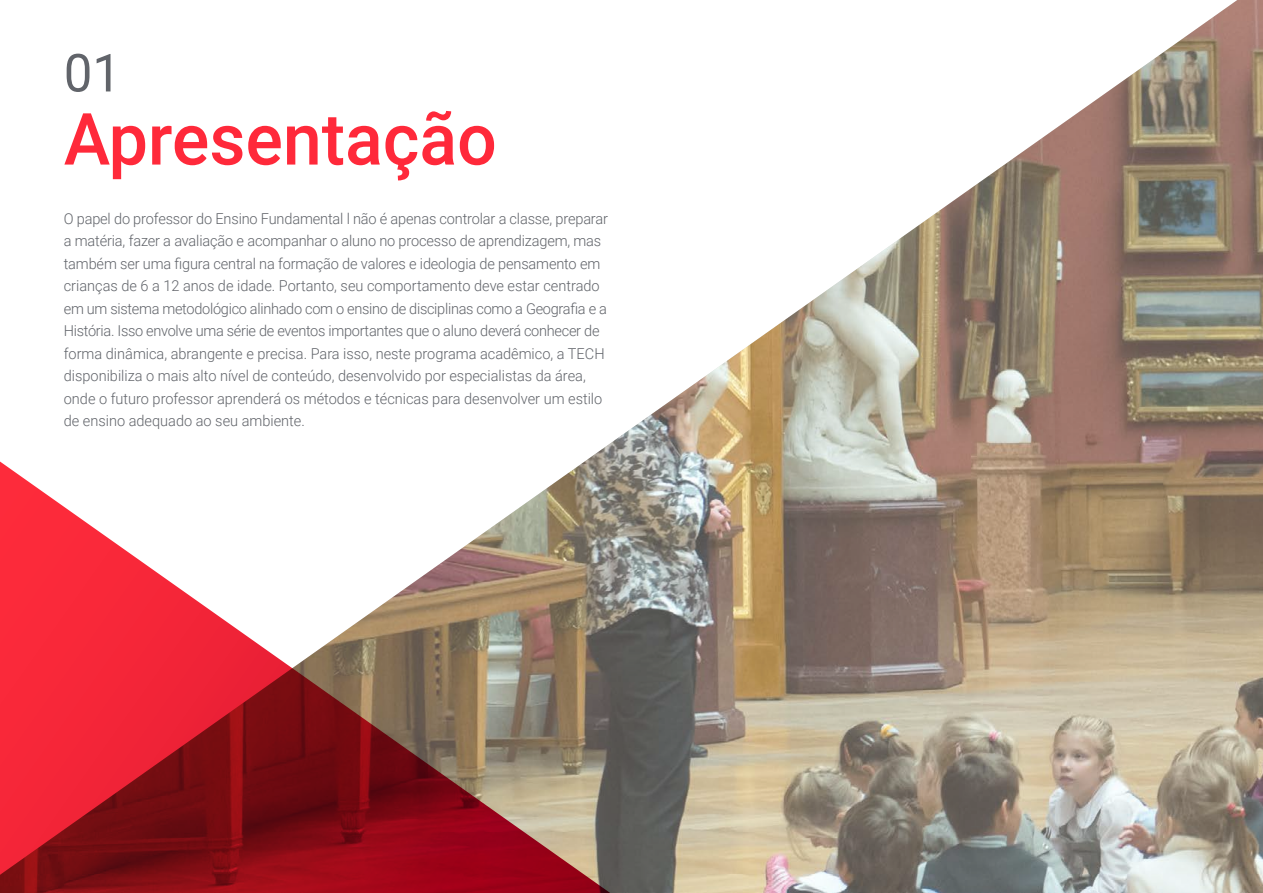
<style>
.page{position:relative;width:1263px;height:893px;background:#fff}
.page>*{position:absolute;margin:0;border:0;box-sizing:border-box;transform-origin:0 0}
.t1{font:500 72px "Roboto";color:#ff293a}
.t2{font:52.5px "Roboto";color:#61646a}
.t3{font:300 15px/22.5px "Roboto";letter-spacing:-.01em;color:#61646a}
</style>
<div class="page">
<img style="left:607px;top:0;width:656px;height:893px">
<svg style="left:0;top:446px;width:640px;height:447px"></svg>
<h2 class="t2" style="left:64px;top:36px;width:59px">01</h2>
<h1 class="t1" style="left:64px;top:89px;width:435px">Apresentação</h1>
<p class="t3" style="left:64px;top:207px;width:546px">O papel do professor do Ensino Fundamental l não é apenas controlar a classe, preparar a matéria, fazer a avaliação e acompanhar o aluno no processo de aprendizagem, mas também ser uma figura central na formação de valores e ideologia de pensamento em crianças de 6 a 12 anos de idade. Portanto, seu comportamento deve estar centrado em um sistema metodológico alinhado com o ensino de disciplinas como a Geografia e a História. Isso envolve uma série de eventos importantes que o aluno deverá conhecer de forma dinâmica, abrangente e precisa. Para isso, neste programa acadêmico, a TECH disponibiliza o mais alto nível de conteúdo, desenvolvido por especialistas da área, onde o futuro professor aprenderá os métodos e técnicas para desenvolver um estilo de ensino adequado ao seu ambiente.</p>
</div>
